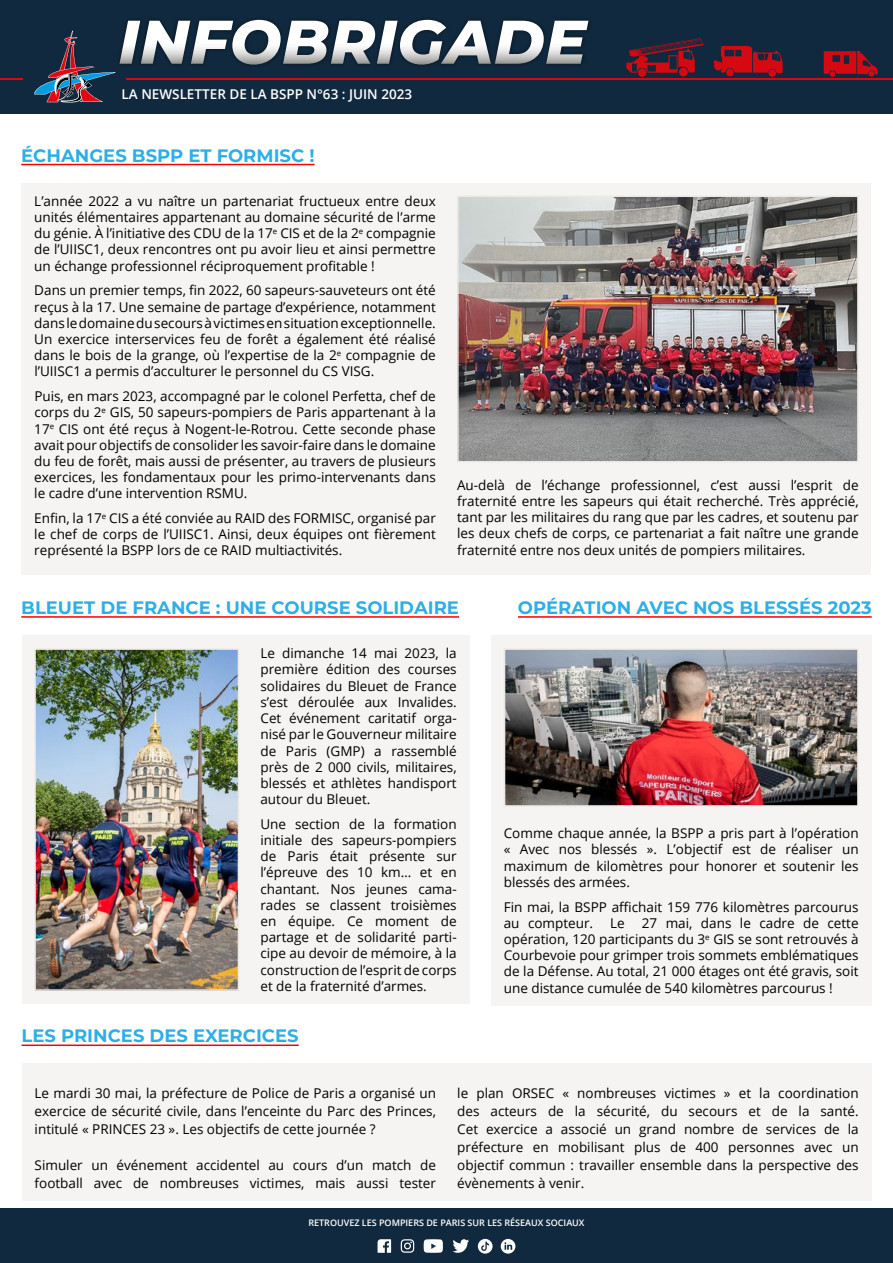
<style>
.page{position:relative;width:893px;height:1263px;background:#fff}
.page>*{position:absolute;margin:0;border:0;box-sizing:border-box;transform-origin:0 0}
.t1{font:italic 800 61.5px "Montserrat";letter-spacing:.01em;color:#fff}
.t2{font:700 18px "Montserrat";color:#2dafe6}
.t3{font:13.5px/16.2px "Open Sans";color:#000;text-align:justify}
.t4{font:600 13.5px "Open Sans";color:#fff}
.t5{font:600 9px "Open Sans";color:#fff}
</style>
<div class="page">
<div style="left:0;top:1208px;width:893px;height:55px;background:#10293e"></div>
<svg style="left:378px;top:1239px;width:13px;height:14px"></svg>
<svg style="left:401px;top:1239px;width:13px;height:14px"></svg>
<svg style="left:424px;top:1239px;width:45px;height:14px"></svg>
<svg style="left:477px;top:1239px;width:16px;height:14px"></svg>
<svg style="left:501px;top:1239px;width:14px;height:14px"></svg>
<div style="left:0;top:0;width:893px;height:114px;background:#10293e"></div>
<svg style="left:34px;top:31px;width:81px;height:72px"></svg>
<hr style="left:127px;top:78px;width:766px;height:2px;background:#d50911">
<hr style="left:0;top:78px;width:23px;height:2px;background:#d50911">
<div style="left:116px;top:16px;width:477px;height:52px;background:#000;opacity:.5"></div>
<svg style="left:824px;top:51px;width:54px;height:26px"></svg>
<svg style="left:714px;top:46px;width:69px;height:31px"></svg>
<svg style="left:626px;top:38px;width:78px;height:39px"></svg>
<div style="left:22px;top:183px;width:849px;height:392px;background:#f5f4f2"></div>
<img style="left:460px;top:199px;width:396px;height:260px">
<div style="left:457px;top:196px;width:402px;height:266px;border:2px solid #ece9e5"></div>
<hr style="left:21px;top:164px;width:294px;height:1px;background:#f00">
<div style="left:22px;top:635px;width:447px;height:368px;background:#f5f4f2"></div>
<img style="left:37px;top:651px;width:199px;height:337px">
<div style="left:34px;top:648px;width:205px;height:343px;border:2px solid #ece9e5"></div>
<hr style="left:21px;top:616px;width:438px;height:2px;background:#f00">
<div style="left:491px;top:635px;width:380px;height:370px;background:#f5f4f2"></div>
<img style="left:507px;top:651px;width:349px;height:153px">
<div style="left:504px;top:648px;width:355px;height:159px;border:2px solid #ece9e5"></div>
<hr style="left:518px;top:616px;width:354px;height:2px;background:#f00">
<div style="left:22px;top:1063px;width:849px;height:138px;background:#f5f4f2"></div>
<hr style="left:22px;top:1044px;width:277px;height:2px;background:#f00">
<h1 class="t1" style="left:118px;top:-3px;width:469px">INFOBRIGADE</h1>
<p class="t4" style="left:122px;top:85px;width:292px">LA NEWSLETTER DE LA BSPP N°63 : JUIN 2023</p>
<p class="t4" style="left:322px;top:86px;width:137px">56 NOVEMBRE 2022</p>
<h2 class="t2" style="left:21px;top:142px;width:295px">ÉCHANGES BSPP ET FORMISC !</h2>
<p class="t3" style="left:34px;top:193px;width:403px">L’année 2022 a vu naître un partenariat fructueux entre deux unités élémentaires appartenant au domaine sécurité de l’arme du génie. À l’initiative des CDU de la 17<sup>e</sup> CIS et de la 2<sup>e</sup> compagnie de l’UIISC1, deux rencontres ont pu avoir lieu et ainsi permettre un échange professionnel réciproquement profitable !</p>
<p class="t3" style="left:34px;top:282px;width:403px">Dans un premier temps, fin 2022, 60 sapeurs-sauveteurs ont été reçus à la 17. Une semaine de partage d’expérience, notamment dans le domaine du secours à victimes en situation exceptionnelle.<br>Un exercice interservices feu de forêt a également été réalisé dans le bois de la grange, où l’expertise de la 2<sup>e</sup> compagnie de l’UIISC1 a permis d’acculturer le personnel du CS VISG.</p>
<p class="t3" style="left:34px;top:388px;width:403px">Puis, en mars 2023, accompagné par le colonel Perfetta, chef de corps du 2<sup>e</sup> GIS, 50 sapeurs-pompiers de Paris appartenant à la 17<sup>e</sup> CIS ont été reçus à Nogent-le-Rotrou. Cette seconde phase avait pour objectifs de consolider les savoir-faire dans le domaine du feu de forêt, mais aussi de présenter, au travers de plusieurs exercices, les fondamentaux pour les primo-intervenants dans le cadre d’une intervention RSMU.</p>
<p class="t3" style="left:34px;top:510px;width:403px">Enfin, la 17<sup>e</sup> CIS a été conviée au RAID des FORMISC, organisé par le chef de corps de l’UIISC1. Ainsi, deux équipes ont fièrement représenté la BSPP lors de ce RAID multiactivités.</p>
<p class="t3" style="left:457px;top:476px;width:403px">Au-delà de l’échange professionnel, c’est aussi l’esprit de fraternité entre les sapeurs qui était recherché. Très apprécié, tant par les militaires du rang que par les cadres, et soutenu par les deux chefs de corps, ce partenariat a fait naître une grande fraternité entre nos deux unités de pompiers militaires.</p>
<h2 class="t2" style="left:21px;top:594px;width:439px">BLEUET DE FRANCE : UNE COURSE SOLIDAIRE</h2>
<p class="t3" style="left:260px;top:645px;width:198px">Le dimanche 14 mai 2023, la première édition des courses solidaires du Bleuet de France s’est déroulée aux Invalides.<br>Cet événement caritatif orga&shy;nisé par le Gouverneur militaire de Paris (GMP) a rassemblé près de 2 000 civils, militaires, blessés et athlètes handisport autour du Bleuet.</p>
<p class="t3" style="left:260px;top:815px;width:198px">Une section de la formation initiale des sapeurs-pompiers de Paris était présente sur l’épreuve des 10 km… et en chantant. Nos jeunes cama&shy;rades se classent troisièmes en équipe. Ce moment de partage et de solidarité parti&shy;cipe au devoir de mémoire, à la construction de l’esprit de corps et de la fraternité d’armes.</p>
<h2 class="t2" style="left:22px;top:1023px;width:279px">LES PRINCES DES EXERCICES</h2>
<h2 class="t2" style="left:518px;top:594px;width:355px">OPÉRATION AVEC NOS BLESSÉS 2023</h2>
<p class="t3" style="left:504px;top:825px;width:356px">Comme chaque année, la BSPP a pris part à l’opération « Avec nos blessés ». L’objectif est de réaliser un maximum de kilomètres pour honorer et soutenir les blessés des armées.</p>
<p class="t3" style="left:504px;top:898px;width:356px">Fin mai, la BSPP affichait 159 776 kilomètres parcourus au compteur.</p>
<p class="t3" style="left:504px;top:914px;width:356px;text-indent:138px">27 mai, dans le cadre de cette opération, 120 participants du 3<sup>e</sup> GIS se sont retrouvés à Courbevoie pour grimper trois sommets emblématiques de la Défense. Au total, 21 000 étages ont été gravis, soit une distance cumulée de 540 kilomètres parcourus !</p>
<p class="t3" style="left:610px;top:914px;width:16px">Le</p>
<p class="t3" style="left:35px;top:1084px;width:403px;line-height:18px">Le mardi 30 mai, la préfecture de Police de Paris a organisé un exercice de sécurité civile, dans l’enceinte du Parc des Princes, intitulé « PRINCES 23 ». Les objectifs de cette journée ?</p>
<p class="t3" style="left:35px;top:1156px;width:403px;line-height:18px">Simuler un événement accidentel au cours d’un match de football avec de nombreuses victimes, mais aussi tester</p>
<p class="t3" style="left:457px;top:1084px;width:403px;line-height:18px">le plan ORSEC « nombreuses victimes » et la coordination des acteurs de la sécurité, du secours et de la santé.<br>Cet exercice a associé un grand nombre de services de la préfecture en mobilisant plus de 400 personnes avec un objectif commun : travailler ensemble dans la perspective des évènements à venir.</p>
<p class="t5" style="left:308px;top:1217px;width:278px">RETROUVEZ LES POMPIERS DE PARIS SUR LES RÉSEAUX SOCIAUX</p>
</div>
